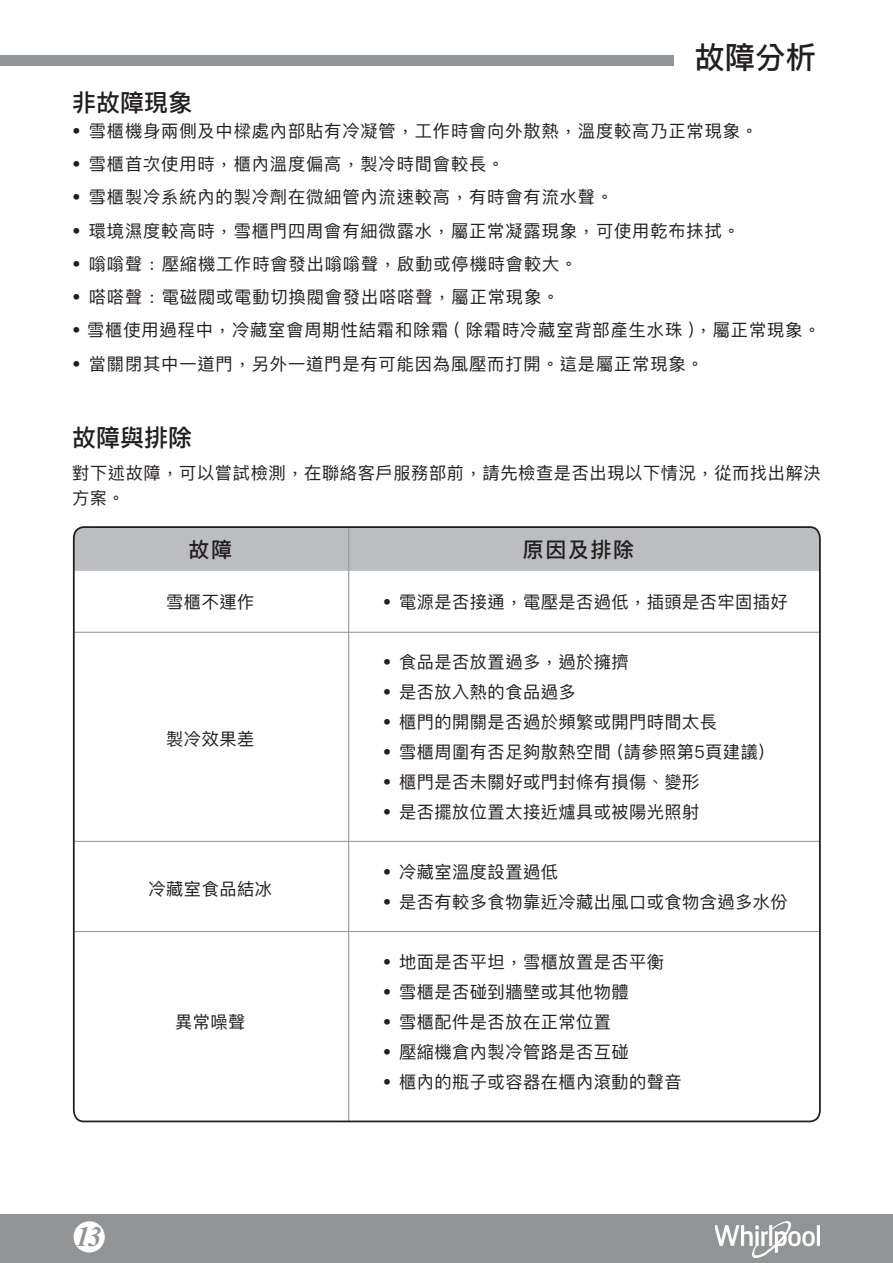
<style>
.page{position:relative;width:893px;height:1263px;background:#fff}
.page>*{position:absolute;margin:0;border:0;box-sizing:border-box;transform-origin:0 0}
.t1{font:500 30.45px "Ping Fang TC";color:#231f20}
.t2{font:italic 700 27.75px "Times New Roman";color:#929495}
.t3{font:500 24px "Ping Fang TC";color:#231f20}
.t4{font:500 21px "Ping Fang TC";letter-spacing:.075em;color:#231f20}
.t5{font:17.25px/24.8px "Ping Fang TC";letter-spacing:.035em;color:#231f20}
</style>
<div class="page">
<div style="left:1px;top:1214px;width:892px;height:49px;background:#929495"></div>
<hr style="left:0;top:1214px;width:1px;height:49px;background:#929495">
<div style="left:74px;top:1221px;width:31px;height:31px;background:#fff;border-radius:50%"></div>
<img style="left:715px;top:1222px;width:105px;height:35px">
<div style="left:0;top:56px;width:673px;height:10px;background:#929495"></div>
<svg style="left:72px;top:526px;width:749px;height:597px"></svg>
<p class="t3" style="left:72px;top:88px;width:121px">非故障現象</p>
<p class="t1" style="left:694px;top:38px;width:123px">故障分析</p>
<p class="t5" style="left:72px;top:118px;width:687px">• 雪櫃機身兩側及中樑處內部貼有冷凝管，工作時會向外散熱，溫度較高乃正常現象。</p>
<p class="t5" style="left:72px;top:151px;width:434px">• 雪櫃首次使用時，櫃內溫度偏高，製冷時間會較長。</p>
<p class="t5" style="left:72px;top:185px;width:542px">• 雪櫃製冷系統內的製冷劑在微細管內流速較高，有時會有流水聲。</p>
<p class="t5" style="left:72px;top:218px;width:669px">• 環境濕度較高時，雪櫃門四周會有細微露水，屬正常凝露現象，可使用乾布抹拭。</p>
<p class="t5" style="left:72px;top:251px;width:507px">• 嗡嗡聲 : 壓縮機工作時會發出嗡嗡聲，啟動或停機時會較大。</p>
<p class="t5" style="left:72px;top:284px;width:489px">• 嗒嗒聲 : 電磁閥或電動切換閥會發出嗒嗒聲，屬正常現象。</p>
<p class="t5" style="left:72px;top:318px;width:750px">• 雪櫃使用過程中，冷藏室會周期性結霜和除霜 ( 除霜時冷藏室背部產生水珠 )，屬正常現象。</p>
<p class="t5" style="left:72px;top:351px;width:633px">• 當關閉其中一道門，另外一道門是有可能因為風壓而打開。這是屬正常現象。</p>
<p class="t3" style="left:72px;top:422px;width:121px">故障與排除</p>
<p class="t5" style="left:72px;top:460px;width:750px">對下述故障，可以嘗試檢測，在聯絡客戶服務部前，請先檢查是否出現以下情況，從而找出解決方案。</p>
<p class="t4" style="left:188px;top:537px;width:45px">故障</p>
<p class="t4" style="left:523px;top:537px;width:113px">原因及排除</p>
<p class="t5" style="left:166px;top:589px;width:89px">雪櫃不運作</p>
<p class="t5" style="left:166px;top:726px;width:89px">製冷效果差</p>
<p class="t5" style="left:149px;top:876px;width:125px">冷藏室食品結冰</p>
<p class="t5" style="left:175px;top:1009px;width:72px">異常噪聲</p>
<h2 class="t2" style="left:76px;top:1217px;width:28px">13</h2>
<p class="t5" style="left:383px;top:589px;width:407px">• 電源是否接通，電壓是否過低，插頭是否牢固插好</p>
<p class="t5" style="left:383px;top:649px;width:247px">• 食品是否放置過多，過於擁擠</p>
<p class="t5" style="left:383px;top:679px;width:194px">• 是否放入熱的食品過多</p>
<p class="t5" style="left:383px;top:709px;width:336px">• 櫃門的開關是否過於頻繁或開門時間太長</p>
<p class="t5" style="left:383px;top:739px;width:383px">• 雪櫃周圍有否足夠散熱空間 (請參照第5頁建議)</p>
<p class="t5" style="left:383px;top:769px;width:318px">• 櫃門是否未關好或門封條有損傷、變形</p>
<p class="t5" style="left:383px;top:799px;width:318px">• 是否擺放位置太接近爐具或被陽光照射</p>
<p class="t5" style="left:383px;top:859px;width:177px">• 冷藏室溫度設置過低</p>
<p class="t5" style="left:383px;top:889px;width:407px">• 是否有較多食物靠近冷藏出風口或食物含過多水份</p>
<p class="t5" style="left:383px;top:949px;width:283px">• 地面是否平坦，雪櫃放置是否平衡</p>
<p class="t5" style="left:383px;top:979px;width:247px">• 雪櫃是否碰到牆壁或其他物體</p>
<p class="t5" style="left:383px;top:1009px;width:230px">• 雪櫃配件是否放在正常位置</p>
<p class="t5" style="left:383px;top:1039px;width:247px">• 壓縮機倉內製冷管路是否互碰</p>
<p class="t5" style="left:383px;top:1069px;width:300px">• 櫃內的瓶子或容器在櫃內滾動的聲音</p>
</div>
